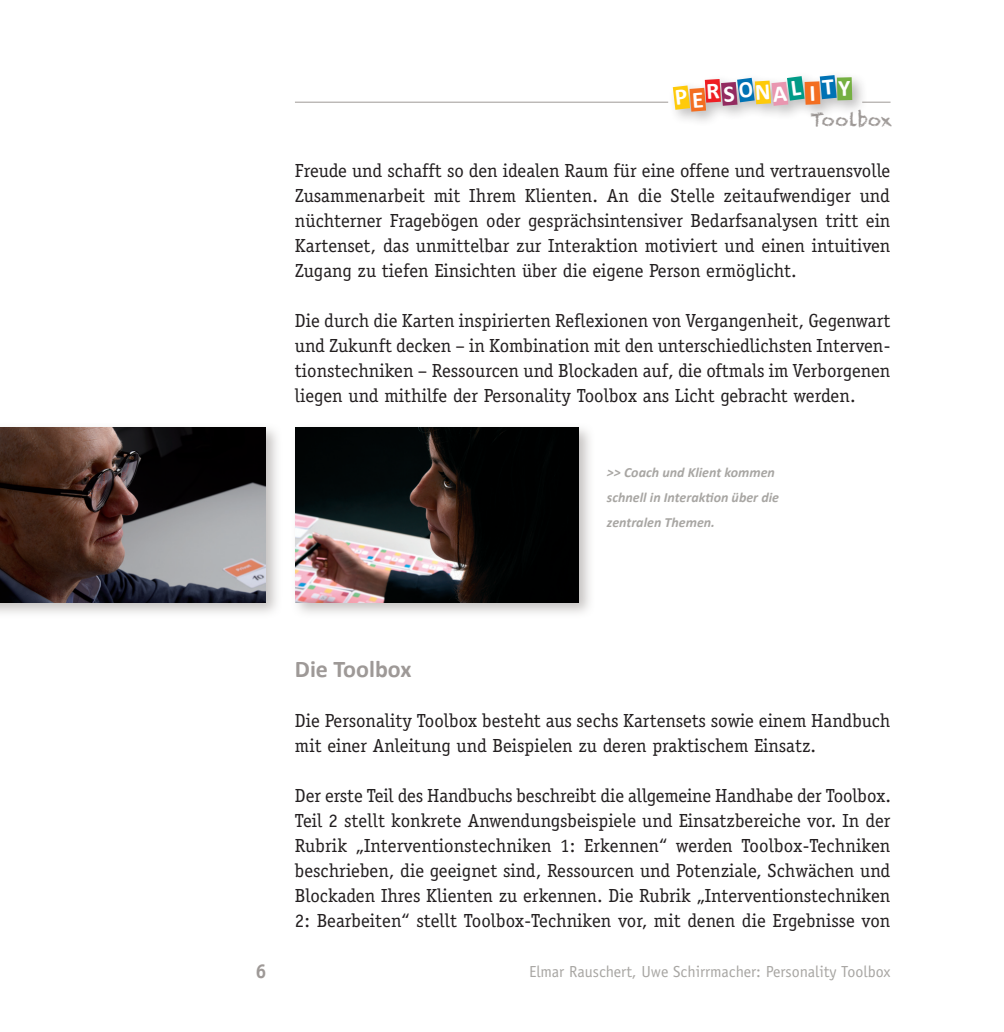
<style>
.page{position:relative;width:1004px;height:1032px;background:#fff}
.page>*{position:absolute;margin:0;border:0;box-sizing:border-box;transform-origin:0 0}
.t1{font:700 24px "Calibri";color:#9e9997}
.t2{font:700 20px "Officina Sans";color:#9e9997}
.t3{font:19px/25px "Officina Serif";color:#231f20;text-align:justify}
.t4{font:18px "Chalkduster";color:#9e9997}
.t5{font:16px "Officina Sans";color:#a8a6a3}
.t6{font:italic 700 14px/25px "Calibri";color:#a8a6a3}
</style>
<div class="page">
<hr style="left:295px;top:102px;width:373px;height:1px;background:#9e9997">
<svg style="left:867px;top:102px;width:23px;height:1px"></svg>
<div style="left:667px;top:70px;width:200px;height:57px;background:#231f20;opacity:.3"></div>
<div style="left:836px;top:77px;width:16px;height:23px;background:#75b042"></div>
<div style="left:290px;top:422px;width:305px;height:197px;background:#9e9997;opacity:.6"></div>
<img style="left:296px;top:427px;width:282px;height:175px">
<div style="left:0;top:422px;width:282px;height:197px;background:#9e9997;opacity:.6"></div>
<img style="left:0;top:427px;width:265px;height:175px">
<svg style="left:672px;top:75px;width:178px;height:37px"></svg>
<p class="t4" style="left:810px;top:109px;width:83px">Toolbox</p>
<p class="t3" style="left:295px;top:158px;width:597px">Freude und schafft so den idealen Raum für eine offene und vertrauensvolle Zusammenarbeit mit Ihrem Klienten. An die Stelle zeitaufwendiger und nüchterner Fragebögen oder gesprächsintensiver Bedarfsanalysen tritt ein Kartenset, das unmittelbar zur Interaktion motiviert und einen intuitiven Zugang zu tiefen Einsichten über die eigene Person ermöglicht.</p>
<p class="t3" style="left:295px;top:308px;width:597px">Die durch die Karten inspirierten Reflexionen von Vergangenheit, Gegenwart und Zukunft decken – in Kombination mit den unterschiedlichsten Interven&shy;tionstechniken – Ressourcen und Blockaden auf, die oftmals im Verborgenen liegen und mithilfe der Personality Toolbox ans Licht gebracht werden.</p>
<p class="t6" style="left:607px;top:459px;width:174px">&gt;&gt; Coach und Klient kommen schnell in Interaktion über die zentralen Themen.</p>
<p class="t1" style="left:295px;top:654px;width:118px">Die Toolbox</p>
<p class="t3" style="left:295px;top:708px;width:597px">Die Personality Toolbox besteht aus sechs Kartensets sowie einem Handbuch mit einer Anleitung und Beispielen zu deren praktischem Einsatz.</p>
<p class="t3" style="left:295px;top:783px;width:597px">Der erste Teil des Handbuchs beschreibt die allgemeine Handhabe der Toolbox.<br>Teil 2 stellt konkrete Anwendungsbeispiele und Einsatzbereiche vor. In der Rubrik „Interventionstechniken 1: Erkennen“ werden Toolbox-Techniken beschrieben, die geeignet sind, Ressourcen und Potenziale, Schwächen und Blockaden Ihres Klienten zu erkennen. Die Rubrik „Interventionstechniken 2: Bearbeiten“ stellt Toolbox-Techniken vor, mit denen die Ergebnisse von</p>
<p class="t2" style="left:255px;top:959px;width:13px">6</p>
<p class="t5" style="left:529px;top:962px;width:363px">Elmar Rauschert, Uwe Schirrmacher: Personality Toolbox</p>
</div>
